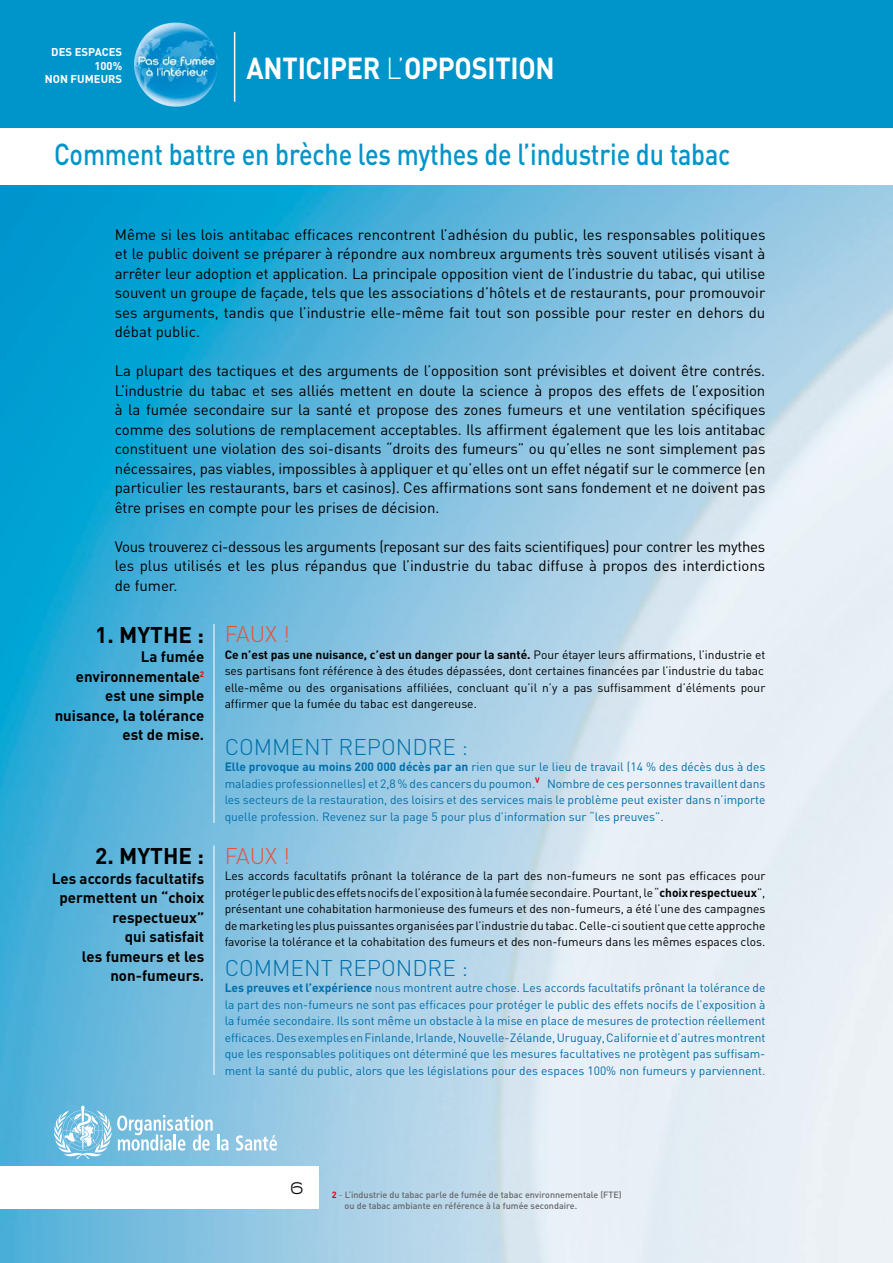
<style>
.page{position:relative;width:893px;height:1263px;background:#fff}
.page>*{position:absolute;margin:0;border:0;box-sizing:border-box;transform-origin:0 0}
.t1{font:500 30px "DIN";letter-spacing:-.005em;color:#0095ca;scale:.84 1}
.t2{font:700 30px "DIN";letter-spacing:-.01em;color:#fff;scale:.9 1}
.t3{font:300 22.5px "DIN";color:#006fab}
.t4{font:700 22.5px "DIN";color:#000}
.t5{font:300 22.5px "DIN";color:#e75236}
.t6{font:18px "Cabourg";color:#000}
.t7{font:15px/19.5px "DIN";color:#000;text-align:justify}
.t8{font:700 15px/19.5px "DIN";color:#000;text-align:right}
.t9{font:12px/16.5px "DIN";color:#006fab;text-align:justify}
.t10{font:12px/16.5px "DIN";color:#000;text-align:justify}
.t11{font:700 11.25px/13.5px "DIN";color:#fff;text-align:right}
.t12{font:500 9px/10.5px "DIN";color:#646567}
.s1{font-weight:300}
.s2{font-weight:700}
.s3{font-weight:700;color:#e2001a}
.s4{font-weight:400}
</style>
<div class="page">
<img style="left:0;top:185px;width:893px;height:1078px">
<div style="left:0;top:1166px;width:319px;height:43px;background:#fff"></div>
<hr style="left:214px;top:845px;width:1px;height:230px;background:#fff">
<div style="left:0;top:0;width:893px;height:137px;background:#0095ca"></div>
<div style="left:0;top:128px;width:893px;height:57px;background:#fff"></div>
<hr style="left:234px;top:32px;width:1px;height:70px;background:#fff">
<img style="left:134px;top:23px;width:84px;height:84px;border-radius:50%">
<hr style="left:214px;top:624px;width:1px;height:199px;background:#fff">
<svg style="left:54px;top:1106px;width:174px;height:53px;background:#94cbe5"></svg>
<svg style="left:236px;top:1135px;width:41px;height:15px"></svg>
<p class="t11" style="left:45px;top:45px;width:79px">DES ESPACES<br>100%<br>NON FUMEURS</p>
<h1 class="t2" style="left:247px;top:49px;width:344px">ANTICIPER <span class="s1">L’</span>OPPOSITION</h1>
<h1 class="t1" style="left:54px;top:135px;width:807px">Comment battre en brèche les mythes de l’industrie du tabac</h1>
<p class="t7" style="left:115px;top:224px;width:652px">Même si les lois antitabac efficaces rencontrent l’adhésion du public, les responsables politiques et le public doivent se préparer à répondre aux nombreux arguments très souvent utilisés visant à arrêter leur adoption et application. La principale opposition vient de l’industrie du tabac, qui utilise souvent un groupe de façade, tels que les associations d’hôtels et de restaurants, pour promouvoir ses arguments, tandis que l’industrie elle-même fait tout son possible pour rester en dehors du débat public.</p>
<p class="t7" style="left:115px;top:361px;width:652px">La plupart des tactiques et des arguments de l’opposition sont prévisibles et doivent être contrés.<br>L’industrie du tabac et ses alliés mettent en doute la science à propos des effets de l’exposition à la fumée secondaire sur la santé et propose des zones fumeurs et une ventilation spécifiques comme des solutions de remplacement acceptables. Ils affirment également que les lois antitabac constituent une violation des soi-disants “droits des fumeurs” ou qu’elles ne sont simplement pas nécessaires, pas viables, impossibles à appliquer et qu’elles ont un effet négatif sur le commerce (en particulier les restaurants, bars et casinos). Ces affirmations sont sans fondement et ne doivent pas être prises en compte pour les prises de décision.</p>
<p class="t7" style="left:115px;top:536px;width:652px">Vous trouverez ci-dessous les arguments (reposant sur des faits scientifiques) pour contrer les mythes les plus utilisés et les plus répandus que l’industrie du tabac diffuse à propos des interdictions de fumer.</p>
<h2 class="t4" style="left:95px;top:620px;width:111px">1. MYTHE :</h2>
<p class="t8" style="left:55px;top:646px;width:151px">La fumée environnementale<sup>2 </sup>est une simple nuisance, la tolérance est de mise.</p>
<h2 class="t4" style="left:95px;top:841px;width:111px">2. MYTHE :</h2>
<p class="t8" style="left:52px;top:868px;width:154px">Les accords facultatifs permettent un “choix respectueux”<br>qui satisfait<br>les fumeurs et les non-fumeurs.</p>
<h2 class="t5" style="left:225px;top:620px;width:67px">FAUX !</h2>
<p class="t10" style="left:225px;top:646px;width:542px"><span class="s2">Ce n’est pas une nuisance, c’est un danger pour la santé.</span> Pour étayer leurs affirmations, l’industrie et ses partisans font référence à des études dépassées, dont certaines financées par l’industrie du tabac elle-même ou des organisations affiliées, concluant qu’il n’y a pas suffisamment d’éléments pour affirmer que la fumée du tabac est dangereuse.</p>
<h2 class="t3" style="left:225px;top:733px;width:245px">COMMENT REPONDRE :</h2>
<p class="t9" style="left:225px;top:758px;width:542px"><span class="s2">Elle provoque au moins 200 000 décès par an</span> rien que sur le lieu de travail (14 % des décès dus à des maladies professionnelles) et 2,8 % des cancers du poumon.<sup>V</sup> Nombre de ces personnes travaillent dans les secteurs de la restauration, des loisirs et des services mais le problème peut exister dans n’importe quelle profession. Revenez sur la page 5 pour plus d’information sur “les preuves”.</p>
<h2 class="t5" style="left:225px;top:842px;width:67px">FAUX !</h2>
<p class="t10" style="left:225px;top:867px;width:542px">Les accords facultatifs prônant la tolérance de la part des non-fumeurs ne sont pas efficaces pour protéger le public des effets nocifs de l’exposition à la fumée secondaire. Pourtant, le “<span class="s2">choix respectueux</span>”, présentant une cohabitation harmonieuse des fumeurs et des non-fumeurs, a été l’une des campagnes de marketing les plus puissantes organisées par l’industrie du tabac. Celle-ci soutient que cette approche favorise la tolérance et la cohabitation des fumeurs et des non-fumeurs dans les mêmes espaces clos.</p>
<h2 class="t3" style="left:225px;top:954px;width:245px">COMMENT REPONDRE :</h2>
<p class="t9" style="left:225px;top:979px;width:542px"><span class="s2">Les preuves et l’expérience</span> nous montrent autre chose. Les accords facultatifs prônant la tolérance de la part des non-fumeurs ne sont pas efficaces pour protéger le public des effets nocifs de l’exposition à la fumée secondaire. Ils sont même un obstacle à la mise en place de mesures de protection réellement efficaces. Des exemples en Finlande, Irlande, Nouvelle-Zélande, Uruguay, Californie et d’autres montrent que les responsables politiques ont déterminé que les mesures facultatives ne protègent pas suffisam&shy;ment la santé du public, alors que les législations pour des espaces 100% non fumeurs y parviennent.</p>
<p class="t6" style="left:291px;top:1179px;width:14px">6</p>
<p class="t12" style="left:345px;top:1189px;width:279px;text-indent:-13px"><span class="s3">2</span> <span class="s4">-</span> L’industrie du tabac parle de fumée de tabac environnementale (FTE) ou de tabac ambiante en référence à la fumée secondaire.</p>
</div>
